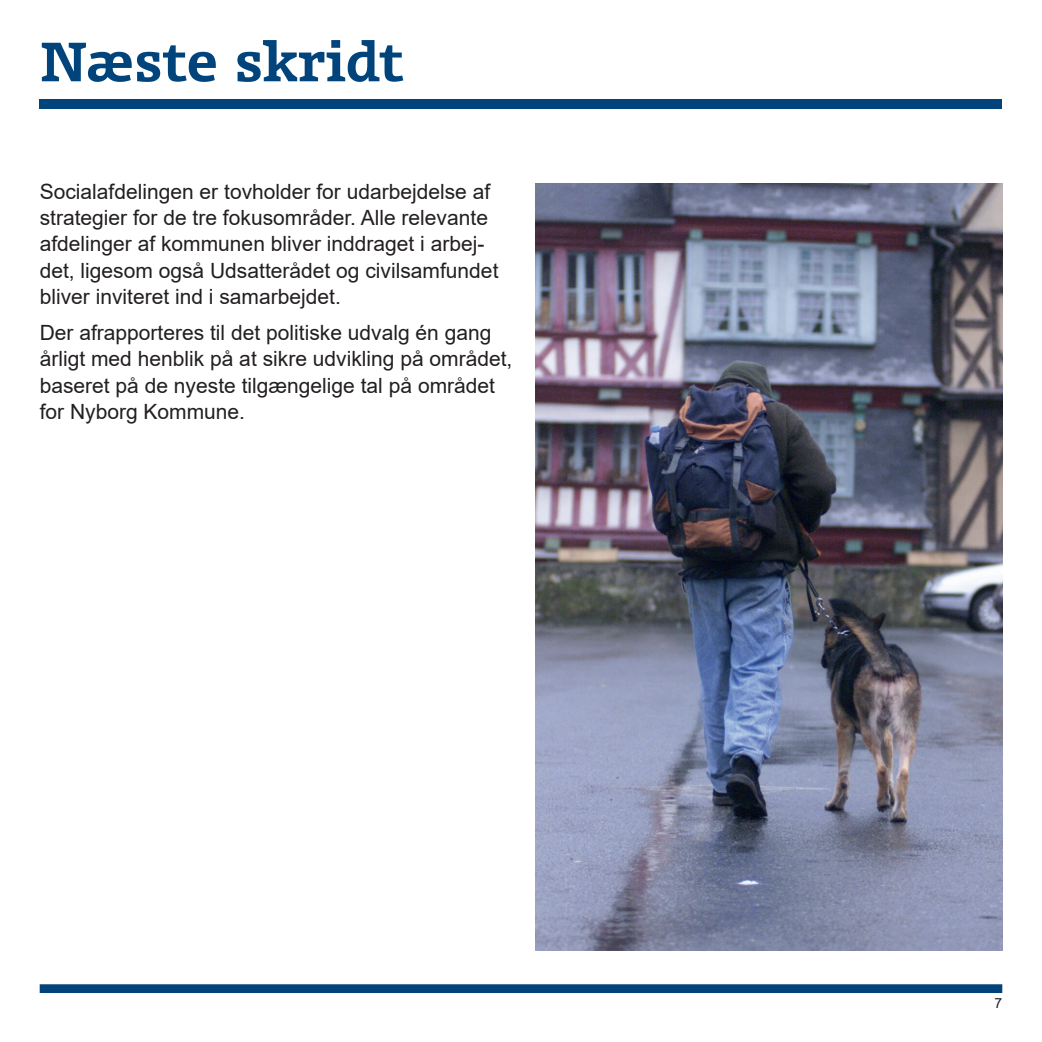
<style>
.page{position:relative;width:1042px;height:1042px;background:#fff}
.page>*{position:absolute;margin:0;border:0;box-sizing:border-box;transform-origin:0 0}
.t1{font:700 52.5px "Olsen";letter-spacing:-.005em;color:#00447b}
.t2{font:21px/26.2px "Arial";color:#231f20}
.t3{font:14px "Arial";color:#231f20}
</style>
<div class="page">
<div style="left:40px;top:984px;width:962px;height:9px;background:#00447b"></div>
<div style="left:40px;top:99px;width:962px;height:10px;background:#00447b"></div>
<img style="left:536px;top:184px;width:466px;height:766px">
<h1 class="t1" style="left:40px;top:27px;width:366px">Næste skridt</h1>
<p class="t2" style="left:40px;top:178px;width:460px">Socialafdelingen er tovholder for udarbejdelse af strategier for de tre fokusområder. Alle relevante afdelinger af kommunen bliver inddraget i arbej&shy;det, ligesom også Udsatterådet og civilsamfundet bliver inviteret ind i samarbejdet.</p>
<p class="t2" style="left:40px;top:319px;width:474px">Der afrapporteres til det politiske udvalg én gang årligt med henblik på at sikre udvikling på området, baseret på de nyeste tilgængelige tal på området for Nyborg Kommune.</p>
<p class="t3" style="left:994px;top:993px;width:9px">7</p>
</div>
